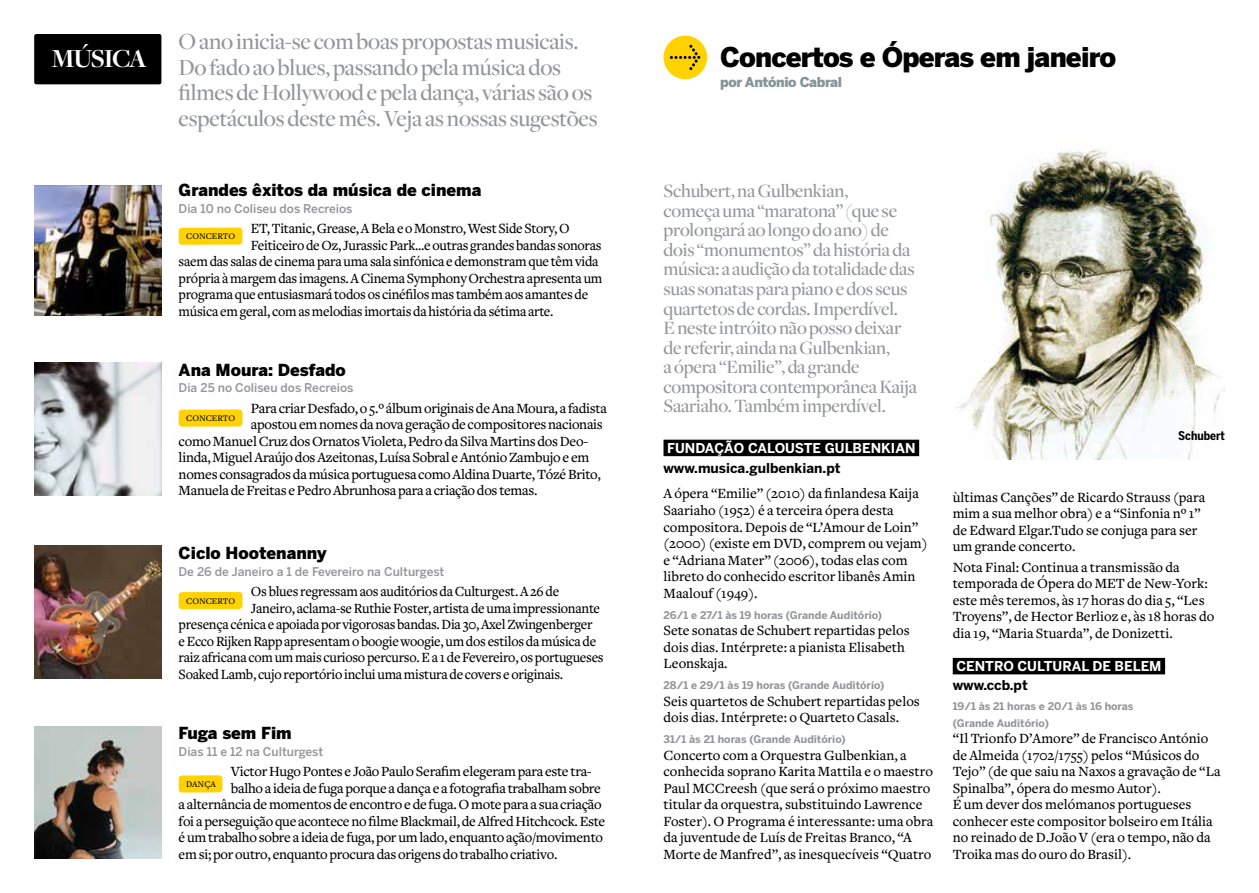
<style>
.page{position:relative;width:1259px;height:893px;background:#fff}
.page>*{position:absolute;margin:0;border:0;box-sizing:border-box;transform-origin:0 0}
.t1{font:900 27px "Benton Sans";letter-spacing:-.03em;color:#000}
.t2{font:700 27px "Freight Disp";letter-spacing:-.05em;color:#fff}
.t3{font:500 24px/25.5px "Freight Disp";letter-spacing:-.01em;color:#939598}
.t4{font:500 19.5px/19.5px "Freight Disp";letter-spacing:-.01em;color:#939598}
.t5{font:900 16.5px "Benton Sans";color:#000}
.t6{font:500 14.7px "Freight Text";letter-spacing:-.02em;color:#000}
.t7{font:500 14.7px/16.5px "Freight Text";color:#000}
.t8{font:700 13.5px "Benton Sans";color:#fff}
.t9{font:700 13.5px "Benton Sans";color:#000}
.t10{font:900 13.5px "Benton Sans";letter-spacing:-.03em;color:#86959b}
.t11{font:500 12px "Benton Sans";color:#939598}
.t12{font:700 12px "Benton Sans Cond";color:#000}
.t13{font:700 10.5px/16.5px "Benton Sans";color:#939598}
.t14{font:500 9px "Freight Text";color:#000}
</style>
<div class="page">
<div style="left:34px;top:34px;width:127px;height:50px;background:#000;border-radius:2px"></div>
<img style="left:34px;top:185px;width:128px;height:131px">
<img style="left:957px;top:149px;width:268px;height:310px">
<img style="left:34px;top:363px;width:128px;height:132px">
<img style="left:34px;top:546px;width:128px;height:133px">
<img style="left:34px;top:726px;width:128px;height:133px">
<div style="left:663px;top:36px;width:44px;height:43px;background:#ffd200;border-radius:50%"></div>
<svg style="left:670px;top:45px;width:30px;height:25px"></svg>
<div style="left:663px;top:440px;width:256px;height:16px;background:#000"></div>
<div style="left:179px;top:228px;width:63px;height:17px;background:#ffd200;border-radius:3px"></div>
<div style="left:179px;top:409px;width:63px;height:18px;background:#ffd200;border-radius:3px"></div>
<div style="left:179px;top:592px;width:63px;height:17px;background:#ffd200;border-radius:3px"></div>
<div style="left:179px;top:775px;width:43px;height:17px;background:#ffd200;border-radius:3px"></div>
<div style="left:952px;top:658px;width:213px;height:16px;background:#000"></div>
<h1 class="t2" style="left:52px;top:44px;width:97px">MÚSICA</h1>
<h2 class="t3" style="left:179px;top:29px;width:420px">O ano inicia-se com boas propostas musicais.<br>Do fado ao blues, passando pela música dos filmes de Hollywood e pela dança, várias são os espetáculos deste mês. Veja as nossas sugestões</h2>
<p class="t5" style="left:179px;top:180px;width:304px">Grandes êxitos da música de cinema</p>
<p class="t11" style="left:179px;top:201px;width:175px">Dia 10 no Coliseu dos Recreios</p>
<p class="t6" style="left:251px;top:221px;width:320px">ET, Titanic, Grease, A Bela e o Monstro, West Side Story, O</p>
<p class="t6" style="left:251px;top:237px;width:352px">Feiticeiro de Oz, Jurassic Park...e outras grandes bandas sonoras</p>
<p class="t6" style="left:179px;top:254px;width:421px">saem das salas de cinema para uma sala sinfónica e demonstram que têm vida</p>
<p class="t6" style="left:179px;top:270px;width:425px">própria à margem das imagens. A Cinema Symphony Orchestra apresenta um</p>
<p class="t6" style="left:179px;top:287px;width:411px">programa que entusiasmará todos os cinéfilos mas também aos amantes de</p>
<p class="t6" style="left:179px;top:303px;width:376px">música em geral, com as melodias imortais da história da sétima arte.</p>
<p class="t14" style="left:186px;top:231px;width:7px">concerto</p>
<p class="t5" style="left:179px;top:360px;width:169px">Ana Moura: Desfado</p>
<p class="t11" style="left:179px;top:381px;width:176px">Dia 25 no Coliseu dos Recreios</p>
<p class="t6" style="left:251px;top:400px;width:357px">Para criar Desfado, o 5.º álbum originais de Ana Moura, a fadista</p>
<p class="t6" style="left:251px;top:417px;width:353px">apostou em nomes da nova geração de compositores nacionais</p>
<p class="t6" style="left:179px;top:433px;width:411px">como Manuel Cruz dos Ornatos Violeta, Pedro da Silva Martins dos Deo-</p>
<p class="t6" style="left:179px;top:450px;width:412px">linda, Miguel Araújo dos Azeitonas, Luísa Sobral e António Zambujo e em</p>
<p class="t6" style="left:179px;top:466px;width:424px">nomes consagrados da música portuguesa como Aldina Duarte, Tózé Brito,</p>
<p class="t6" style="left:179px;top:483px;width:360px">Manuela de Freitas e Pedro Abrunhosa para a criação dos temas.</p>
<p class="t14" style="left:186px;top:413px;width:7px">concerto</p>
<p class="t5" style="left:179px;top:543px;width:149px">Ciclo Hootenanny</p>
<p class="t11" style="left:179px;top:564px;width:267px">De 26 de Janeiro a 1 de Fevereiro na Culturgest</p>
<p class="t6" style="left:251px;top:584px;width:310px">Os blues regressam aos auditórios da Culturgest. A 26 de</p>
<p class="t6" style="left:251px;top:600px;width:351px">Janeiro, aclama-se Ruthie Foster, artista de uma impressionante</p>
<p class="t6" style="left:179px;top:617px;width:415px">presença cénica e apoiada por vigorosas bandas. Dia 30, Axel Zwingenberger</p>
<p class="t6" style="left:179px;top:633px;width:419px">e Ecco Rijken Rapp apresentam o boogie woogie, um dos estilos da música de</p>
<p class="t6" style="left:179px;top:650px;width:426px">raiz africana com um mais curioso percurso. E a 1 de Fevereiro, os portugueses</p>
<p class="t6" style="left:179px;top:666px;width:386px">Soaked Lamb, cujo reportório inclui uma mistura de covers e originais.</p>
<p class="t14" style="left:186px;top:596px;width:7px">concerto</p>
<p class="t5" style="left:179px;top:723px;width:115px">Fuga sem Fim</p>
<p class="t11" style="left:179px;top:744px;width:146px">Dias 11 e 12 na Culturgest</p>
<p class="t6" style="left:231px;top:764px;width:362px">Victor Hugo Pontes e João Paulo Serafim elegeram para este tra-</p>
<p class="t6" style="left:231px;top:780px;width:371px">balho a ideia de fuga porque a dança e a fotografia trabalham sobre</p>
<p class="t6" style="left:179px;top:797px;width:424px">a alternância de momentos de encontro e de fuga. O mote para a sua criação</p>
<p class="t6" style="left:179px;top:813px;width:428px">foi a perseguição que acontece no filme Blackmail, de Alfred Hitchcock. Este</p>
<p class="t6" style="left:179px;top:830px;width:426px">é um trabalho sobre a ideia de fuga, por um lado, enquanto ação/movimento</p>
<p class="t6" style="left:179px;top:846px;width:380px">em si; por outro, enquanto procura das origens do trabalho criativo.</p>
<p class="t14" style="left:186px;top:779px;width:7px">dan</p>
<p class="t14" style="left:204px;top:779px;width:12px">ça</p>
<h1 class="t1" style="left:720px;top:41px;width:397px">Concertos e Óperas em janeiro</h1>
<p class="t10" style="left:720px;top:74px;width:123px">por António Cabral</p>
<p class="t4" style="left:663px;top:182px;width:255px">Schubert, na Gulbenkian,<br>começa uma “maratona” (que se prolongará ao longo do ano) de dois “monumentos” da história da música: a audição da totalidade das suas sonatas para piano e dos seus quartetos de cordas. Imperdível.<br>E neste intróito não posso deixar de referir, ainda na Gulbenkian,<br>a ópera “Emilie”, da grande compositora contemporânea Kaija<br>Saariaho. Também imperdível.</p>
<p class="t8" style="left:667px;top:440px;width:250px">FUNDAÇÃO CALOUSTE GULBENKIAN</p>
<p class="t9" style="left:663px;top:460px;width:179px">www.musica.gulbenkian.pt</p>
<p class="t7" style="left:663px;top:486px;width:265px">A ópera “Emilie” (2010) da finlandesa Kaija Saariaho (1952) é a terceira ópera desta compositora. Depois de “L’Amour de Loin” (2000) (existe em DVD, comprem ou vejam) e “Adriana Mater” (2006), todas elas com libreto do conhecido escritor libanês Amin Maalouf (1949).</p>
<p class="t13" style="left:663px;top:606px;width:220px">26/1 e 27/1 às 19 horas (Grande Auditório)</p>
<p class="t7" style="left:663px;top:622px;width:248px">Sete sonatas de Schubert repartidas pelos dois dias. Intérprete: a pianista Elisabeth<br>Leonskaja.</p>
<p class="t13" style="left:663px;top:677px;width:222px">28/1 e 29/1 às 19 horas (Grande Auditório)</p>
<p class="t7" style="left:663px;top:693px;width:258px">Seis quartetos de Schubert repartidas pelos dois dias. Intérprete: o Quarteto Casals.</p>
<p class="t13" style="left:663px;top:731px;width:184px">31/1 às 21 horas (Grande Auditório)</p>
<p class="t7" style="left:663px;top:747px;width:271px">Concerto com a Orquestra Gulbenkian, a conhecida soprano Karita Mattila e o maestro Paul MCCreesh (que será o próximo maestro titular da orquestra, substituindo Lawrence Foster). O Programa é interessante: uma obra da juventude de Luís de Freitas Branco, “A Morte de Manfred”, as inesquecíveis “Quatro</p>
<p class="t12" style="left:1178px;top:429px;width:48px">Schubert</p>
<p class="t7" style="left:952px;top:489px;width:254px">ùltimas Canções” de Ricardo Strauss (para mim a sua melhor obra) e a “Sinfonia nº 1” de Edward Elgar.Tudo se conjuga para ser um grande concerto.</p>
<p class="t7" style="left:952px;top:559px;width:263px">Nota Final: Continua a transmissão da temporada de Ópera do MET de New-York: este mês teremos, às 17 horas do dia 5, “Les Troyens”, de Hector Berlioz e, às 18 horas do dia 19, “Maria Stuarda”, de Donizetti.</p>
<p class="t8" style="left:956px;top:658px;width:207px">CENTRO CULTURAL DE BELEM</p>
<p class="t9" style="left:952px;top:677px;width:77px">www.ccb.pt</p>
<p class="t13" style="left:952px;top:698px;width:182px">19/1 às 21 horas e 20/1 às 16 horas (Grande Auditório)</p>
<p class="t7" style="left:952px;top:731px;width:269px">“Il Trionfo D’Amore” de Francisco António de Almeida (1702/1755) pelos “Músicos do Tejo” (de que saiu na Naxos a gravação de “La Spinalba”, ópera do mesmo Autor).<br>É um dever dos melómanos portugueses conhecer este compositor bolseiro em Itália no reinado de D.João V (era o tempo, não da Troika mas do ouro do Brasil).</p>
</div>
